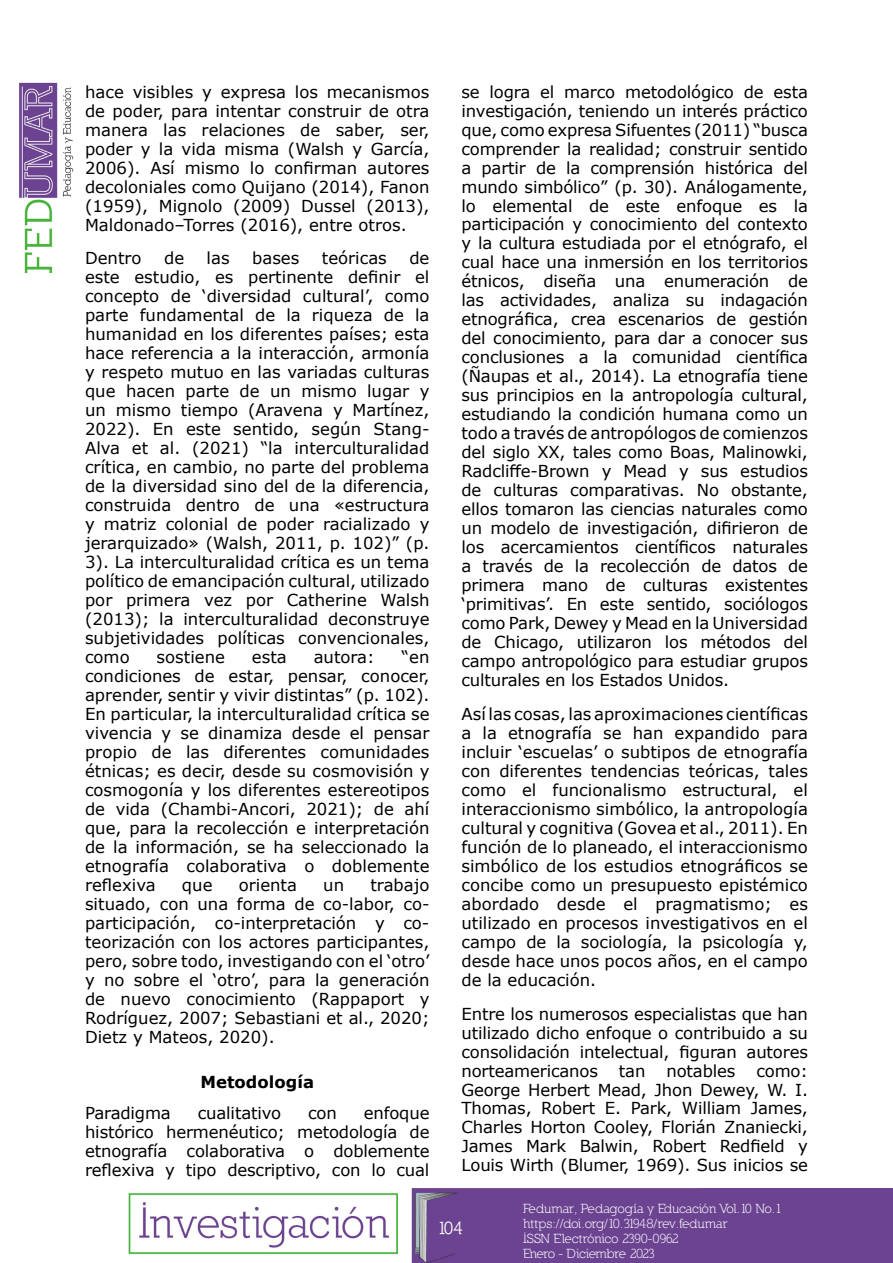
<style>
.page{position:relative;width:893px;height:1263px;background:#fff}
.page>*{position:absolute;margin:0;border:0;box-sizing:border-box;transform-origin:0 0}
.t1{font:700 18px "Nilland";color:#fff}
.t2{font:16.5px/18.9px "Verdana";color:#000;text-align:justify}
.t3{font:700 16.5px "Verdana";color:#000}
.t4{font:13.5px/15px "Nilland";letter-spacing:-.035em;color:#fff}
</style>
<div class="page">
<div style="left:412px;top:1189px;width:481px;height:74px;background:#6c4391"></div>
<img style="left:19px;top:82px;width:55px;height:192px">
<img style="left:128px;top:1193px;width:270px;height:62px">
<p class="t2" style="left:85px;top:82px;width:346px">hace visibles y expresa los mecanismos de poder, para intentar construir de otra manera las relaciones de saber, ser, poder y la vida misma (Walsh y García, 2006). Así mismo lo confirman autores decoloniales como Quijano (2014), Fanon (1959), Mignolo (2009) Dussel (2013), Maldonado–Torres (2016), entre otros.</p>
<p class="t2" style="left:85px;top:249px;width:58px">Dentro</p>
<p class="t2" style="left:164px;top:249px;width:22px">de</p>
<p class="t2" style="left:207px;top:249px;width:25px">las</p>
<p class="t2" style="left:252px;top:249px;width:49px">bases</p>
<p class="t2" style="left:322px;top:249px;width:67px">teóricas</p>
<p class="t2" style="left:85px;top:249px;width:346px;text-indent:324px">de este estudio, es pertinente definir el concepto de ‘diversidad cultural’, como parte fundamental de la riqueza de la humanidad en los diferentes países; esta hace referencia a la interacción, armonía y respeto mutuo en las variadas culturas que hacen parte de un mismo lugar y un mismo tiempo (Aravena y Martínez, 2022). En este sentido, según Stang-Alva et al. (2021) “la interculturalidad crítica, en cambio, no parte del problema de la diversidad sino del de la diferencia, construida dentro de una «estructura y matriz colonial de poder racializado y jerarquizado» (Walsh, 2011, p. 102)” (p.<br>3). La interculturalidad crítica es un tema político de emancipación cultural, utilizado por primera vez por Catherine Walsh (2013); la interculturalidad deconstruye subjetividades políticas convencionales, como</p>
<p class="t2" style="left:85px;top:647px;width:346px;text-indent:317px">“en condiciones de estar, pensar, conocer, aprender, sentir y vivir distintas” (p. 102).<br>En particular, la interculturalidad crítica se vivencia y se dinamiza desde el pensar propio de las diferentes comunidades étnicas; es decir, desde su cosmovisión y cosmogonía y los diferentes estereotipos de vida (Chambi-Ancori, 2021); de ahí que, para la recolección e interpretación de la información, se ha seleccionado la etnografía colaborativa o doblemente reflexiva</p>
<p class="t2" style="left:157px;top:647px;width:70px">sostiene</p>
<p class="t2" style="left:252px;top:647px;width:36px">esta</p>
<p class="t2" style="left:314px;top:647px;width:63px">autora:</p>
<p class="t2" style="left:85px;top:875px;width:346px;text-indent:285px">trabajo situado, con una forma de co-labor, co&shy;participación, co-interpretación y co&shy;teorización con los actores participantes, pero, sobre todo, investigando con el ‘otro’ y no sobre el ‘otro’, para la generación de nuevo conocimiento (Rappaport y Rodríguez, 2007; Sebastiani et al., 2020; Dietz y Mateos, 2020).</p>
<p class="t3" style="left:201px;top:1071px;width:115px">Metodología</p>
<p class="t2" style="left:85px;top:1104px;width:87px">Paradigma</p>
<p class="t2" style="left:198px;top:1104px;width:85px">cualitativo</p>
<p class="t2" style="left:308px;top:1104px;width:30px">con</p>
<p class="t2" style="left:182px;top:875px;width:32px">que</p>
<p class="t2" style="left:239px;top:875px;width:60px">orienta</p>
<p class="t2" style="left:323px;top:875px;width:22px">un</p>
<p class="t2" style="left:85px;top:1104px;width:346px;text-indent:279px">enfoque histórico hermenéutico; metodología de etnografía colaborativa o doblemente reflexiva y tipo descriptivo, con lo cual</p>
<p class="t2" style="left:461px;top:82px;width:348px">se logra el marco metodológico de esta investigación, teniendo un interés práctico que, como expresa Sifuentes (2011) “busca comprender la realidad; construir sentido a partir de la comprensión histórica del mundo simbólico” (p. 30). Análogamente, lo elemental de este enfoque es la participación y conocimiento del contexto y la cultura estudiada por el etnógrafo, el cual hace una inmersión en los territorios étnicos, diseña una enumeración de las actividades, analiza su indagación etnográfica, crea escenarios de gestión del conocimiento, para dar a conocer sus conclusiones a la comunidad científica (Ñaupas et al., 2014). La etnografía tiene sus principios en la antropología cultural, estudiando la condición humana como un todo a través de antropólogos de comienzos del siglo XX, tales como Boas, Malinowki, Radcliffe-Brown y Mead y sus estudios de culturas comparativas. No obstante, ellos tomaron las ciencias naturales como un modelo de investigación, difirieron de los acercamientos científicos naturales a través de la recolección de datos de primera mano de culturas existentes ‘primitivas’. En este sentido, sociólogos como Park, Dewey y Mead en la Universidad de Chicago, utilizaron los métodos del campo antropológico para estudiar grupos culturales en los Estados Unidos.</p>
<p class="t2" style="left:461px;top:704px;width:348px">Así las cosas, las aproximaciones científicas a la etnografía se han expandido para incluir ‘escuelas’ o subtipos de etnografía con diferentes tendencias teóricas, tales como el funcionalismo estructural, el interaccionismo simbólico, la antropología cultural y cognitiva (Govea et al., 2011). En función de lo planeado, el interaccionismo simbólico de los estudios etnográficos se concibe como un presupuesto epistémico abordado desde el pragmatismo; es utilizado en procesos investigativos en el campo de la sociología, la psicología y, desde hace unos pocos años, en el campo de la educación.</p>
<p class="t2" style="left:461px;top:1004px;width:348px">Entre los numerosos especialistas que han utilizado dicho enfoque o contribuido a su consolidación intelectual, figuran autores norteamericanos</p>
<p class="t2" style="left:619px;top:1061px;width:28px">tan</p>
<p class="t2" style="left:666px;top:1061px;width:70px">notables</p>
<p class="t2" style="left:461px;top:1061px;width:348px;text-indent:295px">como:<br>George Herbert Mead, Jhon Dewey, W. I.<br>Thomas, Robert E. Park, William James, Charles Horton Cooley, Florián Znaniecki, James Mark Balwin, Robert Redfield y Louis Wirth (Blumer, 1969). Sus inicios se</p>
<p class="t1" style="left:438px;top:1217px;width:27px">104</p>
<p class="t4" style="left:523px;top:1201px;width:261px">Fedumar, Pedagogía y Educación Vol.10 No.1 https://doi.org/10.31948/rev.fedumar<br>ISSN Electrónico 2390-0962<br>Enero - Diciembre 2023</p>
</div>
